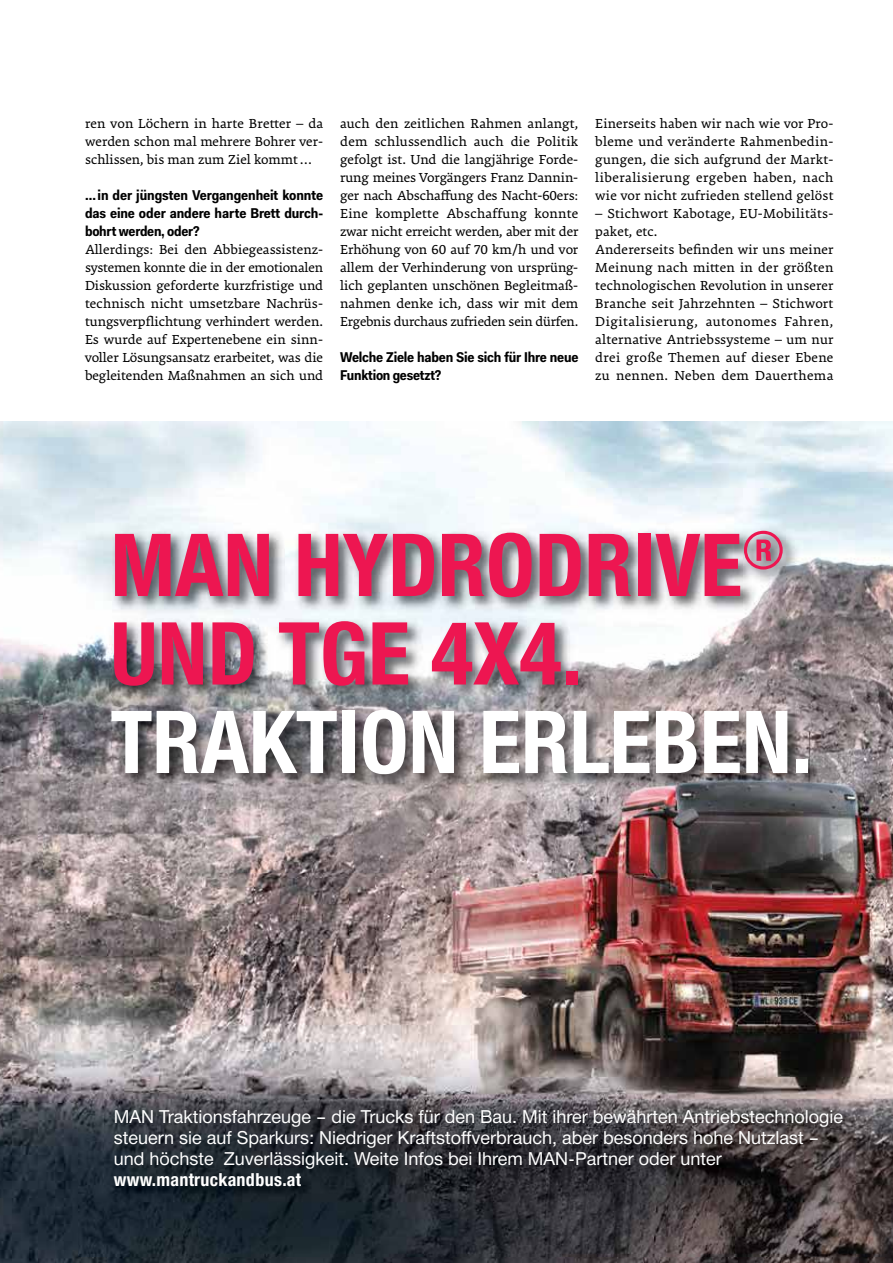
<style>
.page{position:relative;width:893px;height:1263px;background:#fff}
.page>*{position:absolute;margin:0;border:0;box-sizing:border-box;transform-origin:0 0}
.t1{font:700 87px/88.5px "Man Global Condensed";color:#ed1651}
.t2{font:700 87px "Man Global Condensed";color:#fff}
.t3{font:18px/21px "Man Global";color:#fff}
.t4{font:700 18px "Man Global Condensed";letter-spacing:.015em;color:#fff}
.t5{font:14.25px/18px "Premiera";letter-spacing:.01em;color:#000;text-align:justify}
.t6{font:700 14.25px/18px "Fakt Sm Con Pro";letter-spacing:-.015em;color:#000;text-align:justify}
</style>
<div class="page">
<img style="left:0;top:421px;width:893px;height:842px">
<img style="left:44px;top:489px;width:849px;height:384px">
<img style="left:78px;top:1099px;width:815px;height:158px">
<p class="t5" style="left:85px;top:115px;width:240px">ren von Löchern in harte Bretter – da werden schon mal mehrere Bohrer ver&shy;schlissen, bis man zum Ziel kommt…</p>
<p class="t6" style="left:85px;top:186px;width:240px">…in der jüngsten Vergangenheit konnte das eine oder andere harte Brett durch&shy;bohrt werden, oder?</p>
<p class="t5" style="left:85px;top:241px;width:240px">Allerdings: Bei den Abbiegeassistenz&shy;systemen konnte die in der emotionalen Diskussion geforderte kurzfristige und technisch nicht umsetzbare Nachrüs&shy;tungsverpflichtung verhindert werden.<br>Es wurde auf Expertenebene ein sinn&shy;voller Lösungsansatz erarbeitet, was die begleitenden Maßnahmen an sich und</p>
<p class="t5" style="left:340px;top:115px;width:240px">auch den zeitlichen Rahmen anlangt, dem schlussendlich auch die Politik gefolgt ist. Und die langjährige Forde&shy;rung meines Vorgängers Franz Dannin&shy;ger nach Abschaffung des Nacht-60ers:<br>Eine komplette Abschaffung konnte zwar nicht erreicht werden, aber mit der Erhöhung von 60 auf 70 km/h und vor allem der Verhinderung von ursprüng&shy;lich geplanten unschönen Begleitmaß&shy;nahmen denke ich, dass wir mit dem Ergebnis durchaus zufrieden sein dürfen.</p>
<p class="t6" style="left:340px;top:348px;width:240px">Welche Ziele haben Sie sich für Ihre neue<br>Funktion gesetzt?</p>
<p class="t5" style="left:595px;top:115px;width:240px">Einerseits haben wir nach wie vor Pro&shy;bleme und veränderte Rahmenbedin&shy;gungen, die sich aufgrund der Markt&shy;liberalisierung ergeben haben, nach wie vor nicht zufrieden stellend gelöst</p>
<p class="t5" style="left:595px;top:205px;width:240px;text-align:left">– Stichwort Kabotage, EU-Mobilitäts&shy;paket, etc.<br>Andererseits befinden wir uns meiner Meinung nach mitten in der größten technologischen Revolution in unserer Branche seit Jahrzehnten – Stichwort Digitalisierung, autonomes Fahren, alternative Antriebssysteme – um nur drei große Themen auf dieser Ebene zu nennen. Neben dem Dauerthema</p>
<h1 class="t1" style="left:111px;top:522px;width:675px">MAN HYDRODRIVE<sup>®<br></sup>UND TGE 4X4.</h1>
<h1 class="t2" style="left:111px;top:692px;width:704px">TRAKTION ERLEBEN.</h1>
<p class="t3" style="left:114px;top:1106px;width:731px">MAN Traktionsfahrzeuge – die Trucks für den Bau. Mit ihrer bewährten Antriebstechnologie steuern sie auf Sparkurs: Niedriger Kraftstoffverbrauch, aber besonders hohe Nutzlast – und höchste Zuverlässigkeit. Weite Infos bei Ihrem MAN-Partner oder unter</p>
<p class="t4" style="left:114px;top:1169px;width:189px">www.mantruckandbus.at</p>
</div>
